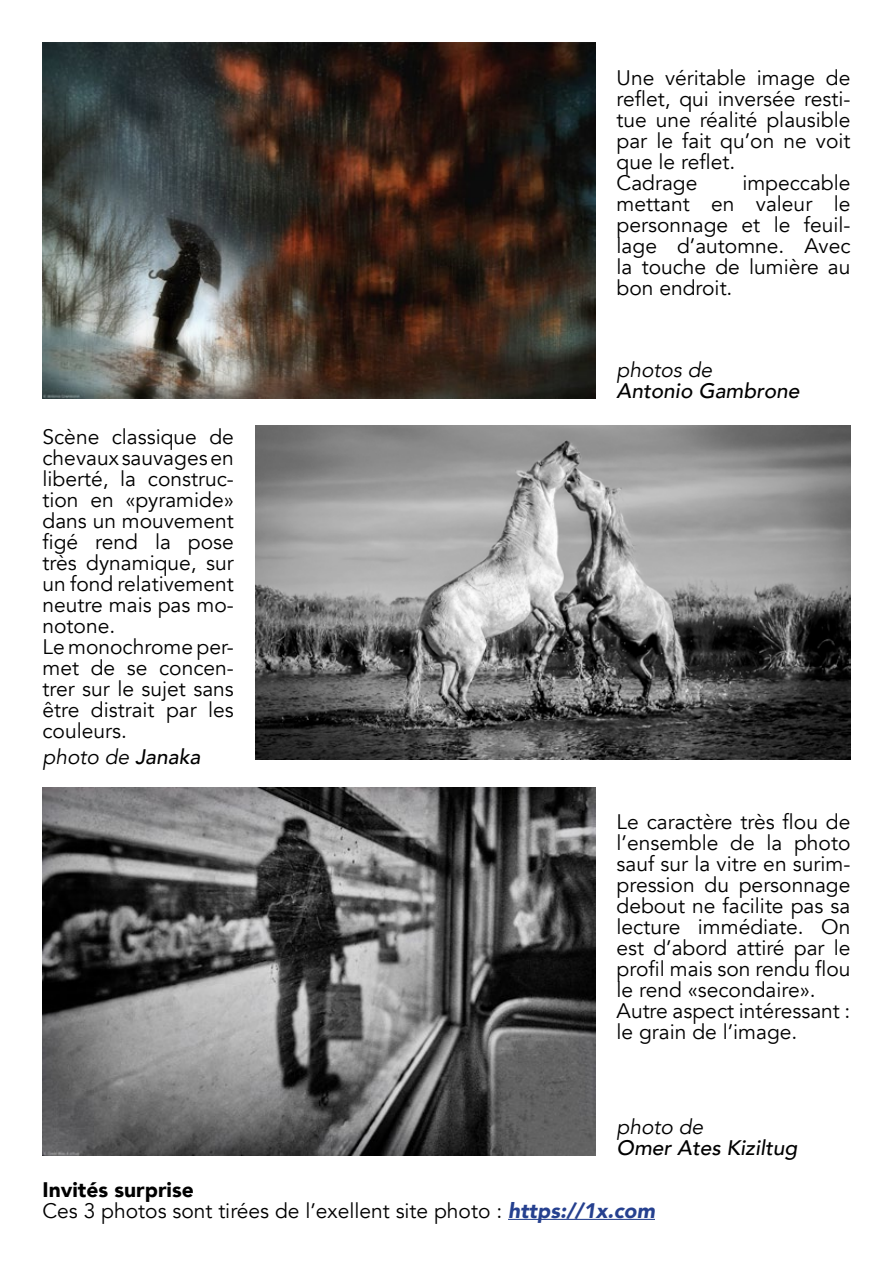
<style>
.page{position:relative;width:893px;height:1263px;background:#fff}
.page>*{position:absolute;margin:0;border:0;box-sizing:border-box;transform-origin:0 0}
.t1{font:21px/21px "Avenir";color:#000}
.t2{font:italic 500 21px "Avenir";color:#000}
.t3{font:italic 21px "Avenir";color:#000}
.s1{font-weight:500}
.s2{font-weight:900}
.s3{font-weight:900;font-style:italic;color:#25408f}
</style>
<div class="page">
<img style="left:43px;top:43px;width:552px;height:356px">
<img style="left:255px;top:425px;width:595px;height:334px">
<img style="left:43px;top:787px;width:552px;height:368px">
<hr style="left:508px;top:1219px;width:147px;height:1px;background:#25408f">
<p class="t1" style="left:617px;top:67px;width:235px">Une véritable image de reflet, qui inversée resti&shy;tue une réalité plausible par le fait qu’on ne voit que le reflet.<br>Cadrage</p>
<p class="t1" style="left:617px;top:172px;width:235px;text-align:justify;text-indent:126px">impeccable mettant en valeur le personnage et le feuil&shy;lage d’automne. Avec la touche de lumière au bon endroit.</p>
<p class="t1" style="left:43px;top:427px;width:193px">Scène classique de chevaux sauvages en liberté, la construc&shy;tion en «pyramide» dans un mouvement figé rend la pose très dynamique, sur un fond relativement neutre mais pas mo&shy;notone.<br>Le monochrome per&shy;met de se concen&shy;trer sur le sujet sans être distrait par les couleurs.</p>
<p class="t3" style="left:43px;top:744px;width:159px">photo de <span class="s1">Janaka</span></p>
<p class="t3" style="left:617px;top:357px;width:97px">photos de</p>
<p class="t2" style="left:617px;top:378px;width:184px">Antonio Gambrone</p>
<p class="t1" style="left:617px;top:812px;width:235px">Le caractère très flou de l’ensemble de la photo sauf sur la vitre en surim&shy;pression du personnage debout ne facilite pas sa lecture immédiate. On est d’abord attiré par le profil mais son rendu flou le rend «secondaire».<br>Autre aspect intéressant : le grain de l’image.</p>
<p class="t3" style="left:617px;top:1114px;width:88px">photo de</p>
<p class="t2" style="left:617px;top:1135px;width:182px">Omer Ates Kiziltug</p>
<p class="t1" style="left:43px;top:1179px;width:614px"><span class="s2">Invités surprise<br></span>Ces 3 photos sont tirées de l’exellent site photo : <span class="s3">https://1x.com</span></p>
</div>
